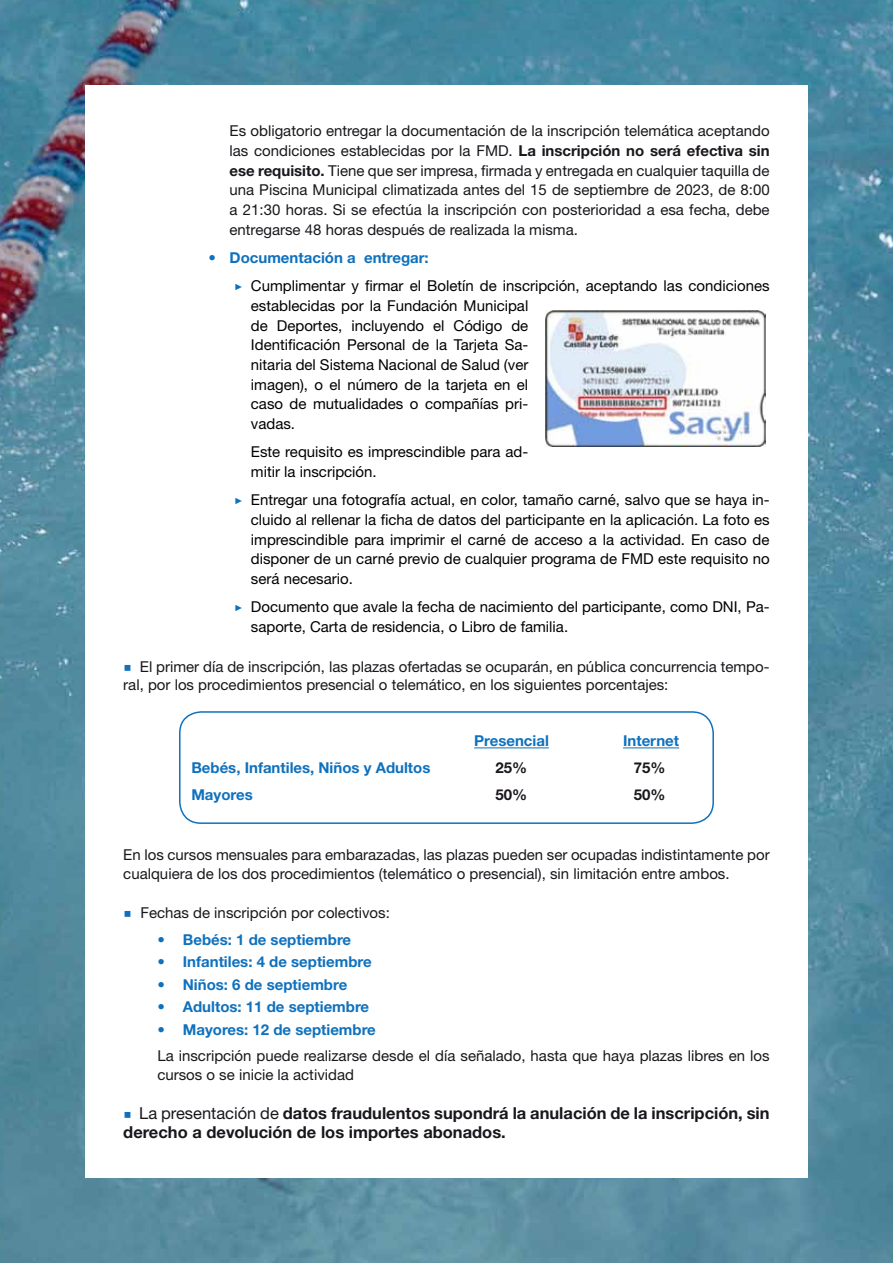
<style>
.page{position:relative;width:893px;height:1263px;background:#fff}
.page>*{position:absolute;margin:0;border:0;box-sizing:border-box;transform-origin:0 0}
.t1{font:700 16.5px/18.1px "Helvetica Neue LT Std";color:#1a171c}
.t2{font:15px/19.6px "Helvetica Neue LT Std";color:#1a171c}
.t3{font:15px/19.6px "Helvetica Neue LT Std";color:#000}
.t4{font:700 15px "Helvetica Neue LT Std";color:#0f71bd}
.t5{font:700 15px "Helvetica Neue LT Std";color:#1a171c}
.s1{font-weight:700}
.s2{font-weight:700;color:#0f71bd}
.s3{font-family:"Montserrat";color:#0f71bd}
.s4{font-family:"Montserrat";font-weight:400;font-size:15px;color:#0f71bd}
.s5{font-weight:400}
</style>
<div class="page">
<img style="left:0;top:0;width:893px;height:1263px">
<div style="left:85px;top:85px;width:723px;height:1093px;background:#fff"></div>
<hr style="left:474px;top:747px;width:75px;height:1px;background:#0f71bd">
<hr style="left:623px;top:747px;width:56px;height:1px;background:#0f71bd">
<div style="left:179px;top:711px;width:535px;height:113px;border:2px solid #0f71bd;border-radius:21px"></div>
<img style="left:545px;top:311px;width:221px;height:135px">
<p class="t2" style="left:230px;top:121px;width:542px;text-align:justify">Es obligatorio entregar la documentación de la inscripción telemática aceptando las condiciones establecidas por la FMD. <span class="s1">La inscripción no será efectiva sin ese requisito.</span> Tiene que ser impresa, firmada y entregada en cualquier taquilla de una Piscina Municipal climatizada antes del 15 de septiembre de 2023, de 8:00 a 21:30 horas. Si se efectúa la inscripción con posterioridad a esa fecha, debe entregarse 48 horas después de realizada la misma.</p>
<p class="t3" style="left:234px;top:243px;width:537px;line-height:28.2px;text-indent:-26px"><span class="s2">• Documentación a entregar:<br></span><span class="s3">▶</span> Cumplimentar y firmar el Boletín de inscripción, aceptando las condiciones</p>
<p class="t3" style="left:251px;top:295px;width:279px;text-align:justify">establecidas por la Fundación Municipal de Deportes, incluyendo el Código de Identificación Personal de la Tarjeta Sa&shy;nitaria del Sistema Nacional de Salud (ver imagen), o el número de la tarjeta en el caso de mutualidades o compañías pri&shy;vadas.</p>
<p class="t3" style="left:251px;top:442px;width:279px">Este requisito es imprescindible para ad&shy;mitir la inscripción.</p>
<p class="t3" style="left:251px;top:490px;width:520px;text-align:justify;text-indent:-17px"><span class="s3">▶</span> Entregar una fotografía actual, en color, tamaño carné, salvo que se haya in&shy;cluido al rellenar la ficha de datos del participante en la aplicación. La foto es imprescindible para imprimir el carné de acceso a la actividad. En caso de disponer de un carné previo de cualquier programa de FMD este requisito no será necesario.</p>
<p class="t3" style="left:251px;top:597px;width:520px;text-indent:-17px"><span class="s3">▶</span> Documento que avale la fecha de nacimiento del participante, como DNI, Pa&shy;saporte, Carta de residencia, o Libro de familia.</p>
<p class="t2" style="left:123px;top:657px;width:648px;line-height:18.1px"><span class="s3">■</span> El primer día de inscripción, las plazas ofertadas se ocuparán, en pública concurrencia tempo&shy;ral, por los procedimientos presencial o telemático, en los siguientes porcentajes:</p>
<p class="t4" style="left:474px;top:732px;width:76px">Presencial</p>
<p class="t4" style="left:623px;top:732px;width:58px">Internet</p>
<p class="t4" style="left:191px;top:758px;width:241px">Bebés, Infantiles, Niños y Adultos</p>
<p class="t5" style="left:495px;top:758px;width:33px">25%</p>
<p class="t5" style="left:634px;top:758px;width:33px">75%</p>
<p class="t4" style="left:191px;top:785px;width:63px">Mayores</p>
<p class="t5" style="left:495px;top:785px;width:33px">50%</p>
<p class="t5" style="left:634px;top:785px;width:33px">50%</p>
<p class="t2" style="left:123px;top:846px;width:648px;line-height:18.1px">En los cursos mensuales para embarazadas, las plazas pueden ser ocupadas indistintamente por cualquiera de los dos procedimientos (telemático o presencial), sin limitación entre ambos.</p>
<p class="t2" style="left:123px;top:903px;width:268px"><span class="s3">■</span> Fechas de inscripción por colectivos:</p>
<p class="t4" style="left:157px;top:930px;width:195px">• Bebés: 1 de septiembre</p>
<p class="t4" style="left:157px;top:953px;width:216px">• Infantiles: 4 de septiembre</p>
<p class="t4" style="left:157px;top:975px;width:191px">• Niños: 6 de septiembre</p>
<p class="t4" style="left:157px;top:998px;width:213px">• Adultos: 11 de septiembre</p>
<p class="t4" style="left:157px;top:1020px;width:220px">• Mayores: 12 de septiembre</p>
<p class="t2" style="left:157px;top:1047px;width:614px;line-height:18.1px">La inscripción puede realizarse desde el día señalado, hasta que haya plazas libres en los cursos o se inicie la actividad</p>
<p class="t1" style="left:123px;top:1104px;width:648px"><span class="s4">■</span> <span class="s5">La presentación de</span> datos fraudulentos supondrá la anulación de la inscripción, sin derecho a devolución de los importes abonados.</p>
</div>
